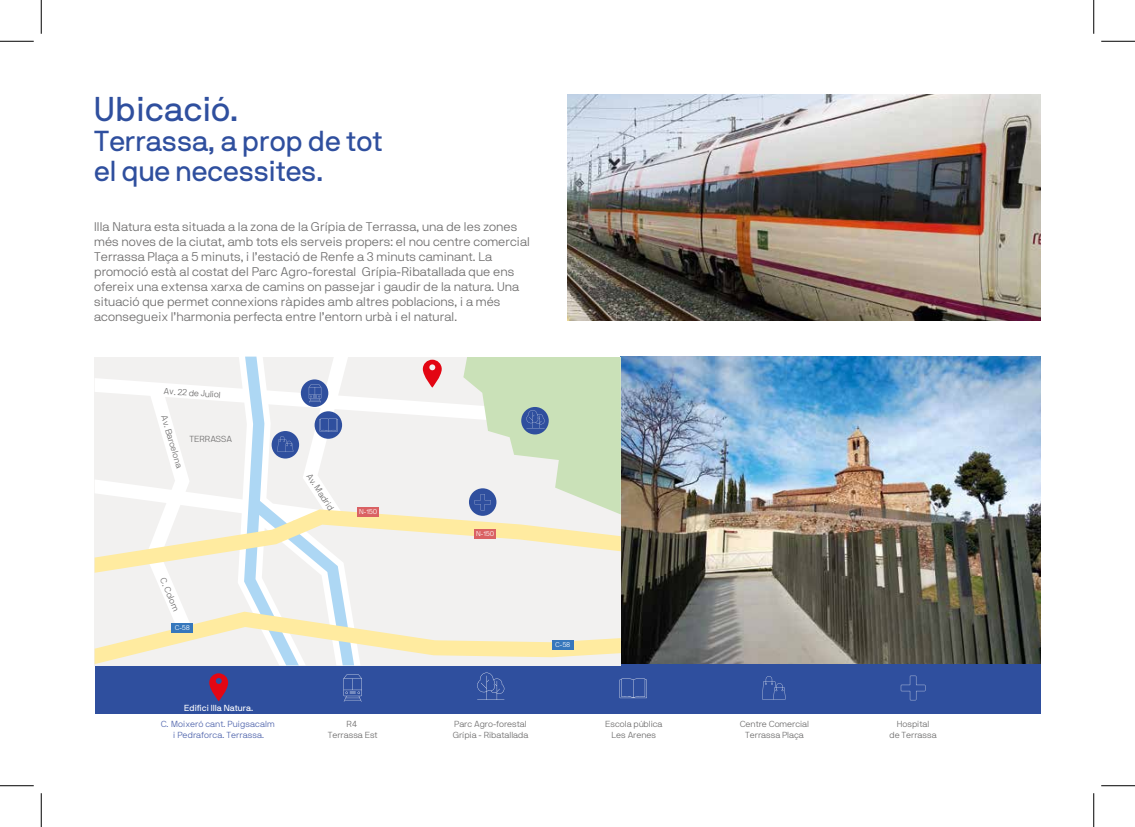
<style>
.page{position:relative;width:1135px;height:827px;background:#fff}
.page>*{position:absolute;margin:0;border:0;box-sizing:border-box;transform-origin:0 0}
.t1{font:34.25px "NB International Pro";color:#2f4f9e}
.t2{font:28.75px/30.2px "NB International Pro";letter-spacing:-.005em;color:#2f4f9e}
.t3{font:300 12.5px/15px "NB International Pro";color:#706f6f}
.t4{font:300 8.75px/10.5px "NB International Pro";letter-spacing:-.005em;color:#706f6f;text-align:center}
.t5{font:300 8.75px/10.5px "NB International Pro";letter-spacing:.005em;color:#4f64ac;text-align:center}
.t6{font:8.75px "NB International Pro";color:#fff}
.t7{font:300 6.88px "NB International Pro";letter-spacing:-.005em;color:#fff}
</style>
<div class="page">
<img style="left:621px;top:356px;width:419px;height:308px">
<img style="left:567px;top:94px;width:473px;height:226px">
<div style="left:95px;top:664px;width:945px;height:49px;background:#2f4f9e"></div>
<svg style="left:209px;top:673px;width:19px;height:28px"></svg>
<svg style="left:343px;top:674px;width:19px;height:27px"></svg>
<svg style="left:477px;top:672px;width:27px;height:28px"></svg>
<svg style="left:762px;top:676px;width:23px;height:23px"></svg>
<svg style="left:901px;top:675px;width:24px;height:25px"></svg>
<svg style="left:620px;top:678px;width:27px;height:20px"></svg>
<svg style="left:95px;top:356px;width:526px;height:309px"></svg>
<div style="left:552px;top:640px;width:22px;height:9px;background:#3677bc"></div>
<div style="left:171px;top:623px;width:22px;height:10px;background:#3677bc"></div>
<hr style="left:0;top:41px;width:34px;height:1px;background:#000">
<hr style="left:1101px;top:41px;width:34px;height:1px;background:#000">
<hr style="left:0;top:785px;width:34px;height:1px;background:#000">
<hr style="left:1101px;top:785px;width:34px;height:1px;background:#000">
<hr style="left:41px;top:0;width:1px;height:34px;background:#000">
<hr style="left:41px;top:793px;width:1px;height:34px;background:#000">
<hr style="left:1093px;top:0;width:1px;height:34px;background:#000">
<hr style="left:1093px;top:793px;width:1px;height:34px;background:#000">
<h1 class="t1" style="left:94px;top:89px;width:146px">Ubicació.</h1>
<h2 class="t2" style="left:94px;top:126px;width:290px">Terrassa, a prop de tot el que necessites.</h2>
<p class="t3" style="left:94px;top:219px;width:437px">Illa Natura esta situada a la zona de la Grípia de Terrassa, una de les zones més noves de la ciutat, amb tots els serveis propers: el nou centre comercial Terrassa Plaça a 5 minuts, i l’estació de Renfe a 3 minuts caminant. La promoció està al costat del Parc Agro-forestal Grípia-Ribatallada que ens ofereix una extensa xarxa de camins on passejar i gaudir de la natura. Una situació que permet connexions ràpides amb altres poblacions, i a més aconsegueix l’harmonia perfecta entre l’entorn urbà i el natural.</p>
<p class="t4" style="left:164px;top:385px;width:59px;rotate:4deg">Av. 22 de Juliol</p>
<p class="t4" style="left:169px;top:414px;width:56px;rotate:73deg">Av. Barcelona</p>
<p class="t4" style="left:190px;top:433px;width:44px">TERRASSA</p>
<p class="t4" style="left:168px;top:576px;width:36px;rotate:67deg">C. Colom</p>
<p class="t7" style="left:175px;top:624px;width:17px">C-58</p>
<p class="t4" style="left:313px;top:471px;width:43px;rotate:57deg">Av. Madrid</p>
<p class="t7" style="left:359px;top:508px;width:19px">N-150</p>
<p class="t7" style="left:476px;top:530px;width:19px">N-150</p>
<p class="t7" style="left:555px;top:641px;width:17px">C-58</p>
<p class="t6" style="left:184px;top:702px;width:71px">Edifici Illa Natura.</p>
<p class="t5" style="left:161px;top:719px;width:116px">C. Moixeró cant. Puigsacalm i Pedraforca. Terrassa.</p>
<p class="t4" style="left:328px;top:719px;width:51px">R4<br>Terrassa Est</p>
<p class="t4" style="left:453px;top:719px;width:77px;text-align:left">Parc Agro-forestal<br>Grípia - Ribatallada</p>
<p class="t4" style="left:605px;top:719px;width:59px">Escola pública<br>Les Arenes</p>
<p class="t4" style="left:740px;top:719px;width:71px">Centre Comercial<br>Terrassa Plaça</p>
<p class="t4" style="left:889px;top:719px;width:49px">Hospital<br>de Terrassa</p>
</div>
